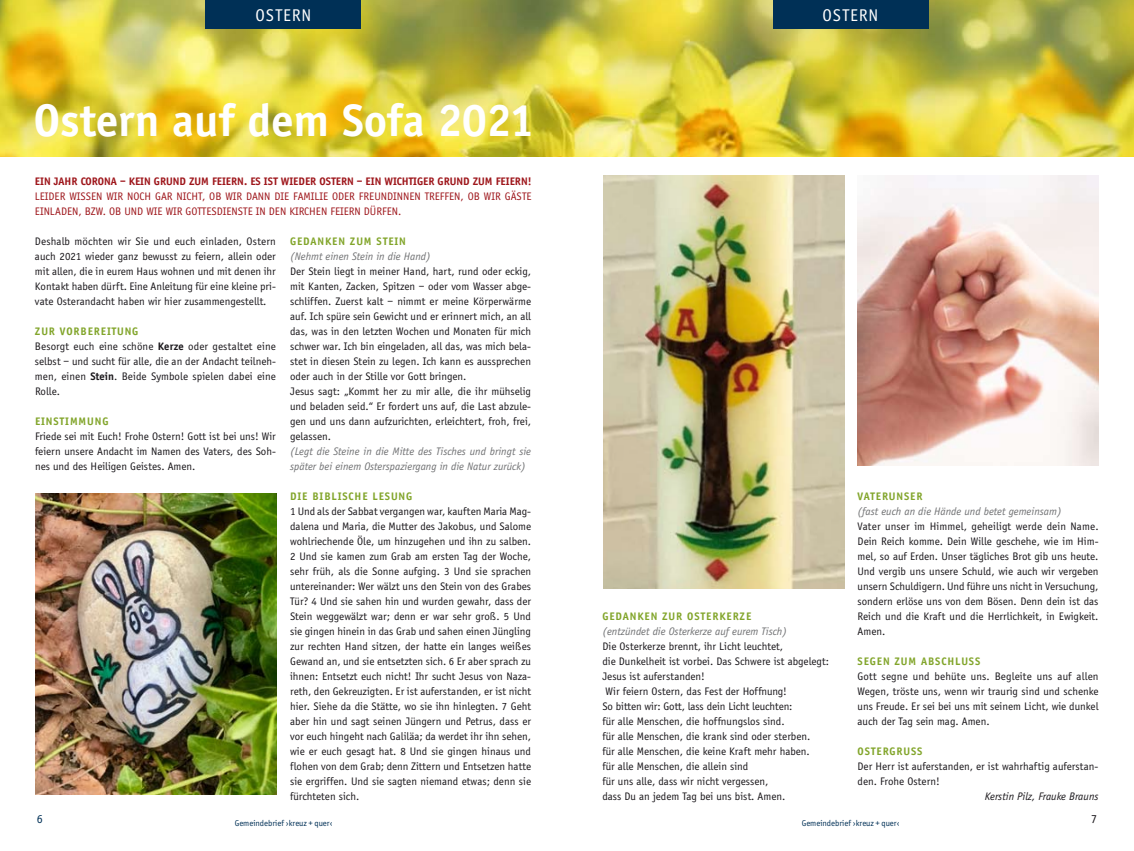
<style>
.page{position:relative;width:1134px;height:851px;background:#fff}
.page>*{position:absolute;margin:0;border:0;box-sizing:border-box;transform-origin:0 0}
.t1{font:700 47px "Officina Sans";color:#fff}
.t2{font:17.5px "Officina Sans";letter-spacing:.05em;color:#fff}
.t3{font:12.5px "Officina Sans";color:#003056}
.t4{font:12.5px "Officina Sans";color:#1a171b}
.t5{font:11.25px/15px "Officina Sans";color:#1a171b;text-align:justify}
.t6{font:italic 11.25px/15px "Officina Sans";color:#707173}
.t7{font:11.25px "Officina Sans";color:#9e161b}
.t8{font:700 11.25px "Officina Sans";letter-spacing:.08em;color:#82a52b}
.t9{font:700 11.25px "Officina Sans";color:#9e161b}
.t10{font:italic 11.25px "Officina Sans";color:#1a171b}
.t11{font:8.75px "Officina Sans";color:#003056}
.s1{font-weight:700;color:#82a52b}
.s2{font-weight:700}
</style>
<div class="page">
<img style="left:0;top:0;width:1134px;height:157px">
<div style="left:206px;top:0;width:155px;height:28px;background:#003056"></div>
<div style="left:772px;top:0;width:156px;height:28px;background:#003056"></div>
<img style="left:35px;top:493px;width:241px;height:301px">
<img style="left:603px;top:176px;width:241px;height:412px">
<img style="left:857px;top:176px;width:241px;height:289px">
<h2 class="t2" style="left:256px;top:5px;width:57px">ostern</h2>
<h2 class="t2" style="left:823px;top:5px;width:57px">ostern</h2>
<h1 class="t1" style="left:34px;top:92px;width:502px">OSTERN AUF DEM SOFA 2021</h1>
<p class="t9" style="left:35px;top:174px;width:31px">EIN JAHR</p>
<p class="t9" style="left:81px;top:174px;width:7px">CORONA</p>
<p class="t9" style="left:120px;top:174px;width:15px">– KEIN</p>
<p class="t9" style="left:154px;top:174px;width:14px">GRUND</p>
<p class="t9" style="left:189px;top:174px;width:8px">ZUM</p>
<p class="t9" style="left:212px;top:174px;width:11px">FEIERN</p>
<p class="t9" style="left:244px;top:174px;width:52px">. ES IST WIEDER</p>
<p class="t9" style="left:319px;top:174px;width:13px">OSTER</p>
<p class="t9" style="left:347px;top:174px;width:25px">N – EIN</p>
<p class="t9" style="left:385px;top:174px;width:24px">WICHTIGER</p>
<p class="t9" style="left:438px;top:174px;width:14px">GRUND</p>
<p class="t9" style="left:473px;top:174px;width:8px">ZUM</p>
<p class="t9" style="left:496px;top:174px;width:11px">FEIERN</p>
<p class="t9" style="left:528px;top:174px;width:5px">!</p>
<p class="t7" style="left:35px;top:190px;width:41px">Leider wiss</p>
<p class="t7" style="left:91px;top:190px;width:98px">en wir noch gar nicht</p>
<p class="t7" style="left:202px;top:190px;width:108px">, ob wir dann die Famili</p>
<p class="t7" style="left:323px;top:190px;width:189px">e oder FreundInnen treffen, ob wir Gäst</p>
<p class="t7" style="left:526px;top:190px;width:7px">e</p>
<p class="t7" style="left:35px;top:205px;width:368px">einladen, bzw. ob und wie wir Gottesdienste in den Kirch en feiern dü rfen.</p>
<p class="t5" style="left:35px;top:234px;width:242px">Deshalb möchten wir Sie und euch einladen, Ostern auch 2021 wieder ganz bewusst zu feiern, allein oder mit allen, die in eurem Haus wohnen und mit denen ihr Kontakt haben dürft. Eine Anleitung für eine kleine pri&shy;vate Osterandacht haben wir hier zusammengestellt.</p>
<p class="t5" style="left:35px;top:324px;width:242px;text-align:left"><span class="s1">ZUR VORBEREITUNG<br></span>Besorgt euch eine schöne <span class="s2">KERZE</span> oder gestaltet eine selbst – und sucht für alle, die an der Andacht teilneh&shy;men, einen <span class="s2">STEIN</span>. Beide Symbole spielen dabei eine Rolle.</p>
<p class="t8" style="left:35px;top:414px;width:14px">EINSTIMMUNG</p>
<p class="t5" style="left:35px;top:428px;width:242px">Friede sei mit Euch! Frohe Ostern! Gott ist bei uns! Wir feiern unsere Andacht im Namen des Vaters, des Soh&shy;nes und des Heiligen Geistes. Amen.</p>
<p class="t8" style="left:290px;top:234px;width:15px">GEDANKEN</p>
<p class="t8" style="left:350px;top:234px;width:8px">ZUM</p>
<p class="t8" style="left:376px;top:234px;width:14px">STEIN</p>
<p class="t6" style="left:290px;top:249px;width:142px">(Nehmt einen Stein in die Hand)</p>
<p class="t5" style="left:290px;top:263px;width:242px;text-align:left">Der Stein liegt in meiner Hand, hart, rund oder eckig, mit Kanten, Zacken, Spitzen – oder vom Wasser abge&shy;schliffen. Zuerst kalt – nimmt er meine Körperwärme auf. Ich spüre sein Gewicht und er erinnert mich, an all das, was in den letzten Wochen und Monaten für mich schwer war. Ich bin eingeladen, all das, was mich bela&shy;stet in diesen Stein zu legen. Ich kann es aussprechen oder auch in der Stille vor Gott bringen.<br>Jesus sagt: „Kommt her zu mir alle, die ihr mühselig und beladen seid.“ Er fordert uns auf, die Last abzule&shy;gen und uns dann aufzurichten, erleichtert, froh, frei, gelassen.</p>
<p class="t6" style="left:290px;top:444px;width:242px">(Legt die Steine in die Mitte des Tisches und bringt sie später bei einem Osterspaziergang in die Natur zurück)</p>
<p class="t8" style="left:290px;top:489px;width:96px">DIE BIBLISCHE LESUNG</p>
<p class="t5" style="left:290px;top:503px;width:242px">1 Und als der Sabbat vergangen war, kauften Maria Mag&shy;dalena und Maria, die Mutter des Jakobus, und Salome wohlriechende Öle, um hinzugehen und ihn zu salben.<br>2 Und sie kamen zum Grab am ersten Tag der Woche, sehr früh, als die Sonne aufging. 3 Und sie sprachen untereinander: Wer wälzt uns den Stein von des Grabes Tür? 4 Und sie sahen hin und wurden gewahr, dass der Stein weggewälzt war; denn er war sehr groß. 5 Und sie gingen hinein in das Grab und sahen einen Jüngling zur rechten Hand sitzen, der hatte ein langes weißes Gewand an, und sie entsetzten sich. 6 Er aber sprach zu ihnen: Entsetzt euch nicht! Ihr sucht Jesus von Naza&shy;reth, den Gekreuzigten. Er ist auferstanden, er ist nicht hier. Siehe da die Stätte, wo sie ihn hinlegten. 7 Geht aber hin und sagt seinen Jüngern und Petrus, dass er vor euch hingeht nach Galiläa; da werdet ihr ihn sehen, wie er euch gesagt hat. 8 Und sie gingen hinaus und flohen von dem Grab; denn Zittern und Entsetzen hatte sie ergriffen. Und sie sagten niemand etwas; denn sie fürchteten sich.</p>
<p class="t3" style="left:37px;top:811px;width:8px">6</p>
<p class="t11" style="left:235px;top:818px;width:99px">Gemeindebrief ›kreuz + quer‹</p>
<p class="t8" style="left:602px;top:609px;width:15px">GEDANKEN</p>
<p class="t8" style="left:662px;top:609px;width:8px">ZUR</p>
<p class="t8" style="left:687px;top:609px;width:15px">OSTERKERZE</p>
<p class="t6" style="left:602px;top:624px;width:186px">(entzündet die Osterkerze auf eurem Tisch)</p>
<p class="t5" style="left:602px;top:639px;width:228px;text-align:left">Die Osterkerze brennt, ihr Licht leuchtet,<br>die Dunkelheit ist vorbei. Das Schwere ist abgelegt:<br>Jesus ist auferstanden!<br>Wir feiern Ostern, das Fest der Hoffnung!<br>So bitten wir: Gott, lass dein Licht leuchten:<br>für alle Menschen, die hoffnungslos sind.<br>für alle Menschen, die krank sind oder sterben.<br>für alle Menschen, die keine Kraft mehr haben.<br>für alle Menschen, die allein sind<br>für uns alle, dass wir nicht vergessen,<br>dass Du an jedem Tag bei uns bist. Amen.</p>
<p class="t8" style="left:857px;top:489px;width:14px">VATERUNSER</p>
<p class="t6" style="left:857px;top:504px;width:206px">(fast euch an die Hände und betet gemeinsam)</p>
<p class="t5" style="left:857px;top:519px;width:242px">Vater unser im Himmel, geheiligt werde dein Name.<br>Dein Reich komme. Dein Wille geschehe, wie im Him&shy;mel, so auf Erden. Unser tägliches Brot gib uns heute.<br>Und vergib uns unsere Schuld, wie auch wir vergeben unsern Schuldigern. Und führe uns nicht in Versuchung, sondern erlöse uns von dem Bösen. Denn dein ist das Reich und die Kraft und die Herrlichkeit, in Ewigkeit.<br>Amen.</p>
<p class="t8" style="left:857px;top:654px;width:14px">SEGEN</p>
<p class="t8" style="left:895px;top:654px;width:8px">ZUM</p>
<p class="t8" style="left:921px;top:654px;width:34px">ABSCHLUSS</p>
<p class="t5" style="left:857px;top:668px;width:243px">Gott segne und behüte uns. Begleite uns auf allen Wegen, tröste uns, wenn wir traurig sind und schenke uns Freude. Er sei bei uns mit seinem Licht, wie dunkel auch der Tag sein mag. Amen.</p>
<p class="t8" style="left:857px;top:744px;width:15px">OSTERGRUSS</p>
<p class="t5" style="left:857px;top:758px;width:242px">Der Herr ist auferstanden, er ist wahrhaftig auferstan&shy;den. Frohe Ostern!</p>
<p class="t10" style="left:985px;top:790px;width:115px">Kerstin Pilz, Frauke Brauns</p>
<p class="t11" style="left:802px;top:818px;width:99px">Gemeindebrief ›kreuz + quer‹</p>
<p class="t4" style="left:1091px;top:811px;width:8px">7</p>
</div>
